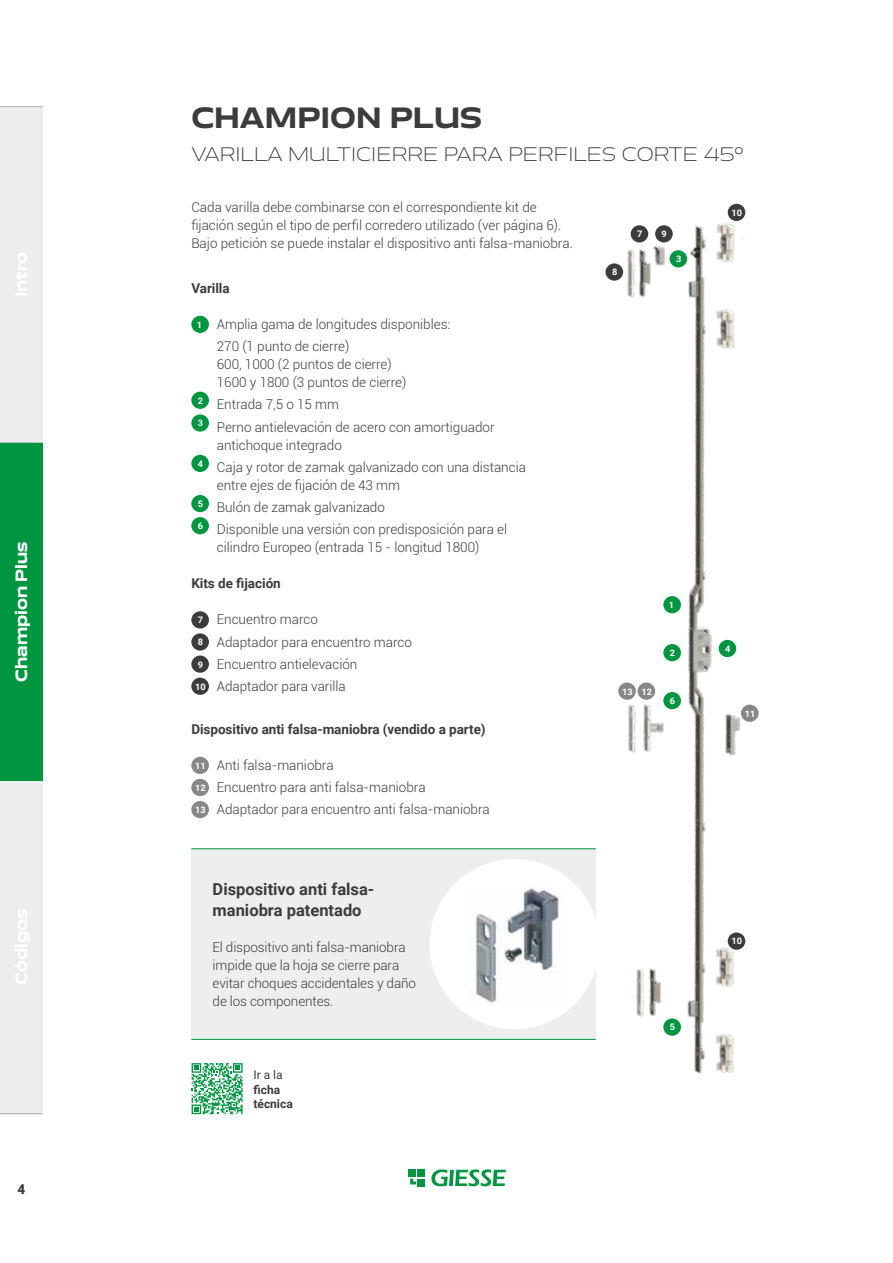
<style>
.page{position:relative;width:893px;height:1263px;background:#fff}
.page>*{position:absolute;margin:0;border:0;box-sizing:border-box;transform-origin:0 0}
.t1{font:700 27px "Aero";color:#3c3c3b}
.t2{font:300 18px "Aero";color:#3c3c3b}
.t3{font:700 16.5px/21px "Roboto";color:#3c3c3b}
.t4{font:700 15px "Aero";color:#fff}
.t5{font:300 13.5px/22.2px "Roboto";letter-spacing:-.005em;color:#3c3c3b}
.t6{font:700 13.5px "Roboto";letter-spacing:-.005em;color:#3c3c3b}
.t7{font:900 13.5px "Roboto";color:#3c3c3b}
.t8{font:700 12px/14.4px "Roboto";color:#3c3c3b}
.t9{font:12px "Roboto";color:#3c3c3b}
.t10{font:700 9px "Roboto";color:#fff}
</style>
<div class="page">
<img style="left:619px;top:203px;width:139px;height:871px">
<div style="left:191px;top:848px;width:405px;height:192px;background:#eee"></div>
<hr style="left:191px;top:848px;width:405px;height:1px;background:#009641">
<hr style="left:191px;top:1039px;width:405px;height:1px;background:#009641">
<div style="left:430px;top:860px;width:169px;height:168px;background:#fff;border-radius:50%"></div>
<img style="left:475px;top:888px;width:86px;height:115px">
<div style="left:191px;top:316px;width:18px;height:17px;background:#009641;border-radius:50%"></div>
<div style="left:191px;top:392px;width:18px;height:17px;background:#009641;border-radius:50%"></div>
<div style="left:191px;top:414px;width:18px;height:18px;background:#009641;border-radius:50%"></div>
<div style="left:191px;top:455px;width:18px;height:17px;background:#009641;border-radius:50%"></div>
<div style="left:191px;top:495px;width:18px;height:17px;background:#009641;border-radius:50%"></div>
<div style="left:191px;top:517px;width:18px;height:17px;background:#009641;border-radius:50%"></div>
<div style="left:191px;top:611px;width:18px;height:17px;background:#3c3c3b;border-radius:50%"></div>
<div style="left:191px;top:633px;width:18px;height:18px;background:#3c3c3b;border-radius:50%"></div>
<div style="left:191px;top:655px;width:18px;height:18px;background:#3c3c3b;border-radius:50%"></div>
<div style="left:191px;top:678px;width:18px;height:17px;background:#3c3c3b;border-radius:50%"></div>
<div style="left:191px;top:757px;width:18px;height:17px;background:#878787;border-radius:50%"></div>
<div style="left:191px;top:779px;width:18px;height:17px;background:#878787;border-radius:50%"></div>
<div style="left:191px;top:801px;width:18px;height:17px;background:#878787;border-radius:50%"></div>
<div style="left:663px;top:596px;width:18px;height:17px;background:#009641;border-radius:50%"></div>
<div style="left:663px;top:644px;width:18px;height:17px;background:#009641;border-radius:50%"></div>
<div style="left:663px;top:692px;width:18px;height:17px;background:#009641;border-radius:50%"></div>
<div style="left:719px;top:640px;width:17px;height:17px;background:#009641;border-radius:50%"></div>
<div style="left:663px;top:1018px;width:18px;height:18px;background:#009641;border-radius:50%"></div>
<div style="left:631px;top:225px;width:17px;height:17px;background:#3c3c3b;border-radius:50%"></div>
<div style="left:605px;top:263px;width:18px;height:18px;background:#3c3c3b;border-radius:50%"></div>
<div style="left:655px;top:225px;width:18px;height:17px;background:#3c3c3b;border-radius:50%"></div>
<div style="left:728px;top:204px;width:17px;height:17px;background:#3c3c3b;border-radius:50%"></div>
<div style="left:728px;top:932px;width:17px;height:18px;background:#3c3c3b;border-radius:50%"></div>
<div style="left:741px;top:705px;width:18px;height:17px;background:#878787;border-radius:50%"></div>
<div style="left:637px;top:682px;width:18px;height:18px;background:#878787;border-radius:50%"></div>
<div style="left:618px;top:682px;width:18px;height:18px;background:#878787;border-radius:50%"></div>
<div style="left:670px;top:250px;width:17px;height:17px;background:#009641;border-radius:50%"></div>
<svg style="left:192px;top:1063px;width:51px;height:51px"></svg>
<div style="left:0;top:106px;width:43px;height:1008px;background:#ededed"></div>
<hr style="left:0;top:106px;width:43px;height:1px;background:#acafac">
<hr style="left:0;top:1113px;width:43px;height:1px;background:#acafac">
<div style="left:408px;top:1169px;width:8px;height:8px;background:#009641"></div>
<div style="left:418px;top:1169px;width:7px;height:8px;background:#009641"></div>
<div style="left:418px;top:1179px;width:7px;height:7px;background:#009641"></div>
<svg style="left:410px;top:1179px;width:6px;height:5px"></svg>
<svg style="left:431px;top:1169px;width:75px;height:17px"></svg>
<hr style="left:0;top:442px;width:43px;height:1px;background:#acafac">
<div style="left:0;top:443px;width:43px;height:337px;background:#009641"></div>
<p class="t4" style="left:12px;top:681px;width:141px;rotate:-90deg">Champion Plus</p>
<p class="t7" style="left:17px;top:1179px;width:9px">4</p>
<h1 class="t1" style="left:191px;top:101px;width:292px">CHAMPION PLUS</h1>
<h2 class="t2" style="left:191px;top:143px;width:553px">VARILLA MULTICIERRE PARA PERFILES CORTE 45°</h2>
<p class="t5" style="left:191px;top:198px;width:383px;line-height:18px">Cada varilla debe combinarse con el correspondiente kit de fijación según el tipo de perfil corredero utilizado (ver página 6).<br>Bajo petición se puede instalar el dispositivo anti falsa-maniobra.</p>
<p class="t6" style="left:191px;top:279px;width:40px">Varilla</p>
<p class="t5" style="left:217px;top:312px;width:235px">Amplia gama de longitudes disponibles:<br>270 (1 punto de cierre)</p>
<p class="t5" style="left:217px;top:355px;width:191px;line-height:18px">600, 1000 (2 puntos de cierre)<br>1600 y 1800 (3 puntos de cierre)</p>
<p class="t5" style="left:217px;top:393px;width:279px">Entrada 7,5 o 15 mm<br>Perno antielevación de acero con amortiguador</p>
<p class="t5" style="left:217px;top:433px;width:311px">antichoque integrado<br>Caja y rotor de zamak galvanizado con una distancia</p>
<p class="t5" style="left:217px;top:473px;width:292px">entre ejes de fijación de 43 mm<br>Bulón de zamak galvanizado<br>Disponible una versión con predisposición para el</p>
<p class="t5" style="left:217px;top:536px;width:264px">cilindro Europeo (entrada 15 - longitud 1800)</p>
<p class="t10" style="left:197px;top:318px;width:7px">1</p>
<p class="t10" style="left:198px;top:394px;width:7px">2</p>
<p class="t10" style="left:198px;top:417px;width:7px">3</p>
<p class="t10" style="left:198px;top:457px;width:7px">4</p>
<p class="t10" style="left:198px;top:497px;width:7px">5</p>
<p class="t10" style="left:198px;top:520px;width:7px">6</p>
<p class="t6" style="left:191px;top:574px;width:91px">Kits de fijación</p>
<p class="t5" style="left:217px;top:608px;width:197px">Encuentro marco<br>Adaptador para encuentro marco<br>Encuentro antielevación<br>Adaptador para varilla</p>
<p class="t6" style="left:191px;top:719px;width:296px">Dispositivo anti falsa-maniobra (vendido a parte)</p>
<p class="t5" style="left:217px;top:753px;width:274px">Anti falsa-maniobra<br>Encuentro para anti falsa-maniobra<br>Adaptador para encuentro anti falsa-maniobra</p>
<p class="t10" style="left:198px;top:614px;width:7px">7</p>
<p class="t10" style="left:198px;top:636px;width:7px">8</p>
<p class="t10" style="left:198px;top:658px;width:7px">9</p>
<p class="t10" style="left:195px;top:680px;width:12px">10</p>
<p class="t10" style="left:195px;top:759px;width:12px">11</p>
<p class="t10" style="left:195px;top:781px;width:12px">12</p>
<p class="t10" style="left:195px;top:803px;width:12px">13</p>
<p class="t3" style="left:213px;top:878px;width:163px">Dispositivo anti falsa&shy;maniobra patentado</p>
<p class="t5" style="left:213px;top:937px;width:205px;line-height:18px">El dispositivo anti falsa-maniobra impide que la hoja se cierre para evitar choques accidentales y daño de los componentes.</p>
<p class="t9" style="left:253px;top:1067px;width:31px">Ir a la</p>
<p class="t8" style="left:253px;top:1082px;width:41px">ficha técnica</p>
<p class="t10" style="left:612px;top:266px;width:7px">8</p>
<p class="t10" style="left:637px;top:228px;width:7px">7</p>
<p class="t10" style="left:662px;top:228px;width:7px">9</p>
<p class="t10" style="left:676px;top:253px;width:7px">3</p>
<p class="t10" style="left:622px;top:685px;width:31px">13 12</p>
<p class="t10" style="left:669px;top:599px;width:7px">1</p>
<p class="t10" style="left:670px;top:646px;width:7px">2</p>
<p class="t10" style="left:670px;top:694px;width:7px">6</p>
<p class="t10" style="left:670px;top:1021px;width:7px">5</p>
<p class="t10" style="left:732px;top:206px;width:12px">10</p>
<p class="t10" style="left:725px;top:642px;width:7px">4</p>
<p class="t10" style="left:745px;top:707px;width:12px">11</p>
<p class="t10" style="left:732px;top:935px;width:12px">10</p>
</div>
